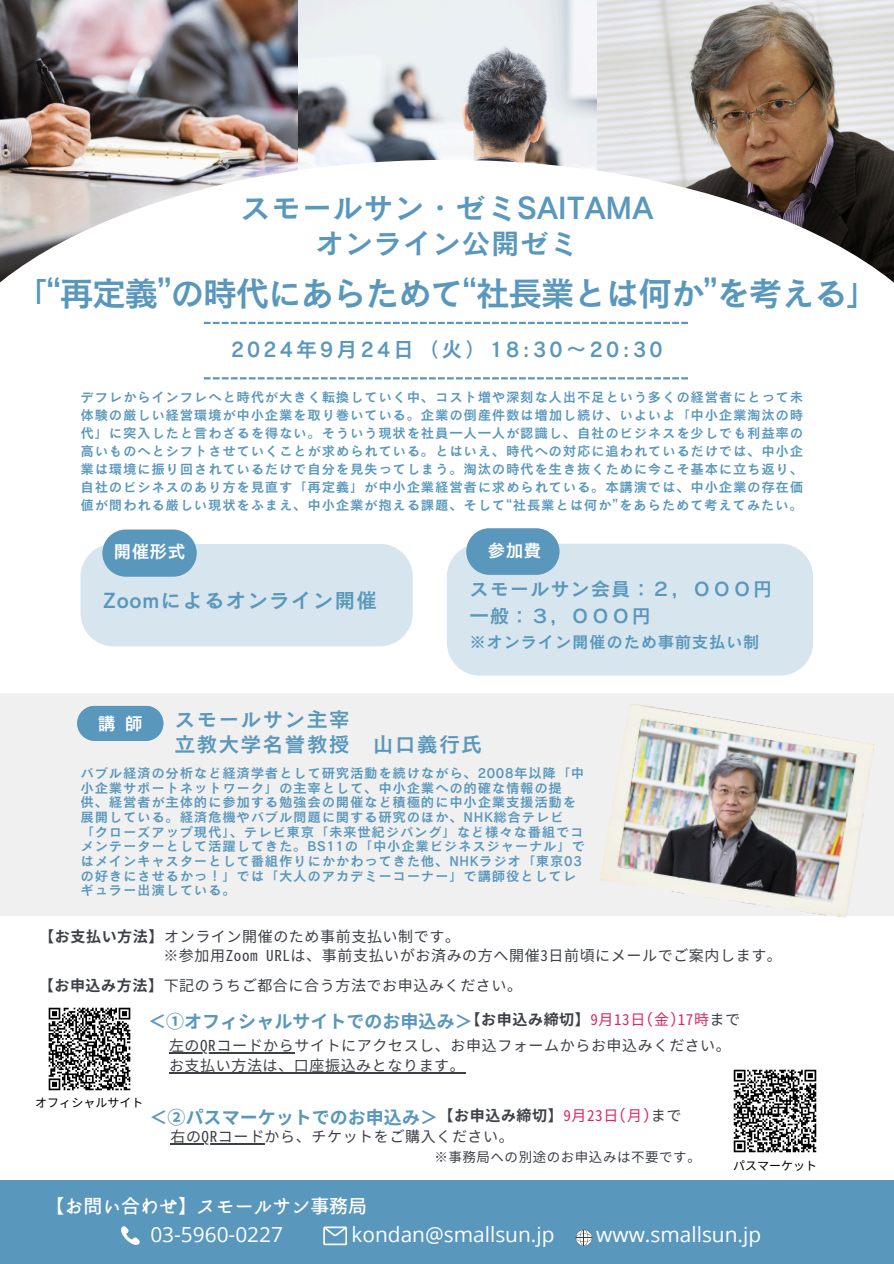
<style>
.page{position:relative;width:894px;height:1264px;background:#fff}
.page>*{position:absolute;margin:0;border:0;box-sizing:border-box;transform-origin:0 0}
.t1{font:34.5px "Canva Cezanne Pro N DB";letter-spacing:-.06em;color:#5997bc}
.t2{font:30.75px "Canva Cezanne Pro N DB";color:#5997bc}
.t3{font:29.25px "Canva Cezanne Pro N DB";color:#5997bc}
.t4{font:21px/24.8px "Canva Cezanne Pro N DB";letter-spacing:.05em;color:#5997bc}
.t5{font:21px "Canva Cezanne Pro N DB";letter-spacing:.15em;color:#5997bc}
.t6{font:20.85px "Open Sans";color:#fff}
.t7{font:19.5px/27px "Canva Cezanne Pro N DB";letter-spacing:.035em;color:#5997bc}
.t8{font:500 18.9px "irohakaku C";color:#fff}
.t9{font:18px "Gen Ei Gothic M B";color:#5997bc}
.t10{font:18px "Canva Cezanne Pro N DB";color:#fff}
.t11{font:16.5px "Canva Cezanne Pro N DB";letter-spacing:.035em;color:#5997bc}
.t12{font:15px "Gen Ei Gothic M R";letter-spacing:.04em;color:#3e4048}
.t13{font:15px "Gen Ei Gothic M R";letter-spacing:.04em;color:#d82963}
.t14{font:15px "Gen Ei Gothic M B";letter-spacing:.04em;color:#3e4048}
.t15{font:13.5px/14.7px "Canva Cezanne Pro N DB";letter-spacing:.05em;color:#5997bc;text-align:justify}
.t16{font:13.5px "Gen Ei Gothic M R";letter-spacing:.04em;color:#3e4048}
.t17{font:12px "Noto Sans CJ Ksc";color:#000}
.s1{font-family:"Gen Ei Gothic M B"}
.s2{font-family:"Gen Ei Gothic M B";color:#3e4048}
.s3{color:#3e4048}
.s4{font-family:"Gen Ei Gothic M R";color:#d82963}
.s5{font-family:"Gen Ei Gothic M R"}
</style>
<div class="page">
<img style="left:596px;top:0;width:297px;height:160px">
<img style="left:298px;top:0;width:298px;height:160px">
<img style="left:0;top:0;width:297px;height:160px">
<div style="left:0;top:1179px;width:893px;height:84px;background:#5997bc"></div>
<div style="left:0;top:693px;width:893px;height:223px;background:#f0f0f0"></div>
<svg style="left:0;top:160px;width:893px;height:503px"></svg>
<svg style="left:77px;top:706px;width:86px;height:34px;background:#649dbf"></svg>
<svg style="left:204px;top:322px;width:483px;height:2px"></svg>
<svg style="left:204px;top:377px;width:483px;height:2px"></svg>
<img style="left:600px;top:704px;width:275px;height:214px">
<div style="left:80px;top:543px;width:332px;height:103px;background:#d7e6ee"></div>
<div style="left:446px;top:543px;width:366px;height:132px;background:#d7e6ee;border-radius:33px"></div>
<div style="left:102px;top:529px;width:95px;height:47px;background:#5997bc;border-radius:24px"></div>
<div style="left:466px;top:528px;width:93px;height:47px;background:#5997bc;border-radius:23px"></div>
<svg style="left:121px;top:1226px;width:19px;height:19px"></svg>
<svg style="left:323px;top:1226px;width:24px;height:19px"></svg>
<svg style="left:575px;top:1229px;width:17px;height:16px"></svg>
<img style="left:48px;top:1007px;width:83px;height:84px">
<hr style="left:169px;top:1052px;width:31px;height:1px;background:#3e4048">
<hr style="left:200px;top:1052px;width:94px;height:1px;background:#3e4048">
<hr style="left:169px;top:1072px;width:296px;height:1px;background:#3e4048">
<img style="left:733px;top:1069px;width:84px;height:84px">
<hr style="left:170px;top:1143px;width:94px;height:1px;background:#3e4048">
<h1 class="t2" style="left:240px;top:192px;width:414px">スモールサン・ゼミSAITAMA</h1>
<h1 class="t3" style="left:315px;top:228px;width:265px">オンライン公開ゼミ</h1>
<h4 class="t1" style="left:13px;top:276px;width:868px">「“再定義”の時代にあらためて“社長業とは何か”を考える」</h4>
<h6 class="t5" style="left:231px;top:338px;width:433px">2024年9月 24日（火）18:30～ 20:30</h6>
<p class="t15" style="left:80px;top:388px;width:724px;line-height:18px">デフレからインフレへと時代が大きく転換していく中、コスト増や深刻な人出不足という多くの経営者にとって未体験の厳しい経営環境が中小企業を取り巻いている。企業の倒産件数は増加し続け、いよいよ「中小企業淘汰の時代」に突入したと言わざるを得ない。そういう現状を社員一人一人が認識し、自社のビジネスを少しでも利益率の高いものへとシフトさせていくことが求められている。とはいえ、時代への対応に追われているだけでは、中小企業は環境に振り回されているだけで自分を見失ってしまう。淘汰の時代を生き抜くために今こそ基本に立ち返り、自社のビシネスのあり方を見直す「再定義」が中小企業経営者に求められている。本講演では、中小企業の存在価値が問われる厳しい現状をふまえ、中小企業が抱える課題、そして“社長業とは何か”をあらためて考えてみたい。</p>
<h4 class="t10" style="left:113px;top:542px;width:74px">開催形式</h4>
<p class="t10" style="left:487px;top:541px;width:56px">参加費</p>
<p class="t7" style="left:469px;top:575px;width:304px">スモールサン会員：２，０００円一般：３，０００円</p>
<p class="t11" style="left:469px;top:633px;width:292px">※オンライン開催のため事前支払い制</p>
<h6 class="t4" style="left:103px;top:587px;width:275px">Zoomによるオンライン開催</h6>
<h6 class="t10" style="left:98px;top:713px;width:46px">講師</h6>
<h4 class="t4" style="left:174px;top:706px;width:307px">スモールサン主宰<br>立教大学名誉教授 山口義行氏</h4>
<h6 class="t15" style="left:80px;top:765px;width:506px;text-align:left">バブル経済の分析など経済学者として研究活動を続けながら、2008年以降「中小企業サポートネットワーク」の主宰として、中小企業への的確な情報の提<br>供、経営者が主体的に参加する勉強会の開催など積極的に中小企業支援活動を展開している。経済危機やバブル問題に関する研究のほか、NHK総合テレビ<br>「クローズアップ現代」、テレビ東京「未来世紀ジパング」など様々な番組でコメンテーターとして活躍してきた。BS11の「中小企業ビジネスジャーナル」ではメインキャスターとして番組作りにかかわってきた他、NHKラジオ「東京03の好きにさせるかっ！」では「大人のアカデミーコーナー」で講師役としてレギュラー出演している。</h6>
<p class="t12" style="left:39px;top:926px;width:422px"><span class="s1">【お支払い方法】</span>オンライン開催のため事前支払い制です。</p>
<p class="t12" style="left:39px;top:975px;width:484px"><span class="s1">【お申込み方法】</span>下記のうちご都合に合う方法でお申込みください。</p>
<p class="t12" style="left:163px;top:946px;width:620px">※参加用Zoom URLは、事前支払いがお済みの方へ開催3日前頃にメールでご案内します。</p>
<h6 class="t13" style="left:465px;top:1010px;width:276px"><span class="s2">【お申込み締切】</span>9月13日(金)17時<span class="s3">まで</span></h6>
<p class="t9" style="left:148px;top:1009px;width:326px">＜①オフィシャルサイトでのお申込み＞</p>
<p class="t12" style="left:169px;top:1035px;width:563px">左のQRコードからサイトにアクセスし、お申込フォームからお申込みください。</p>
<p class="t12" style="left:169px;top:1056px;width:297px">お支払い方法は、口座振込みとなります。</p>
<p class="t17" style="left:35px;top:1093px;width:110px">オフィシャルサイト</p>
<h3 class="t14" style="left:438px;top:1106px;width:244px">【お申込み締切】<span class="s4">9月23日(月)</span><span class="s5">まで</span></h3>
<h4 class="t9" style="left:149px;top:1105px;width:290px">＜②パスマーケットでのお申込み＞</h4>
<p class="t12" style="left:170px;top:1127px;width:345px">右のQRコードから、チケットをご購入ください。</p>
<p class="t16" style="left:434px;top:1148px;width:268px">※事務局への別途のお申込みは不要です。</p>
<p class="t8" style="left:46px;top:1192px;width:323px">【お問い合わせ】スモールサン事務局</p>
<p class="t17" style="left:732px;top:1155px;width:86px">パスマーケット</p>
<p class="t6" style="left:150px;top:1219px;width:134px">03-5960-0227</p>
<p class="t6" style="left:351px;top:1219px;width:204px">kondan@smallsun.jp</p>
<p class="t6" style="left:596px;top:1219px;width:166px">www.smallsun.jp</p>
</div>
